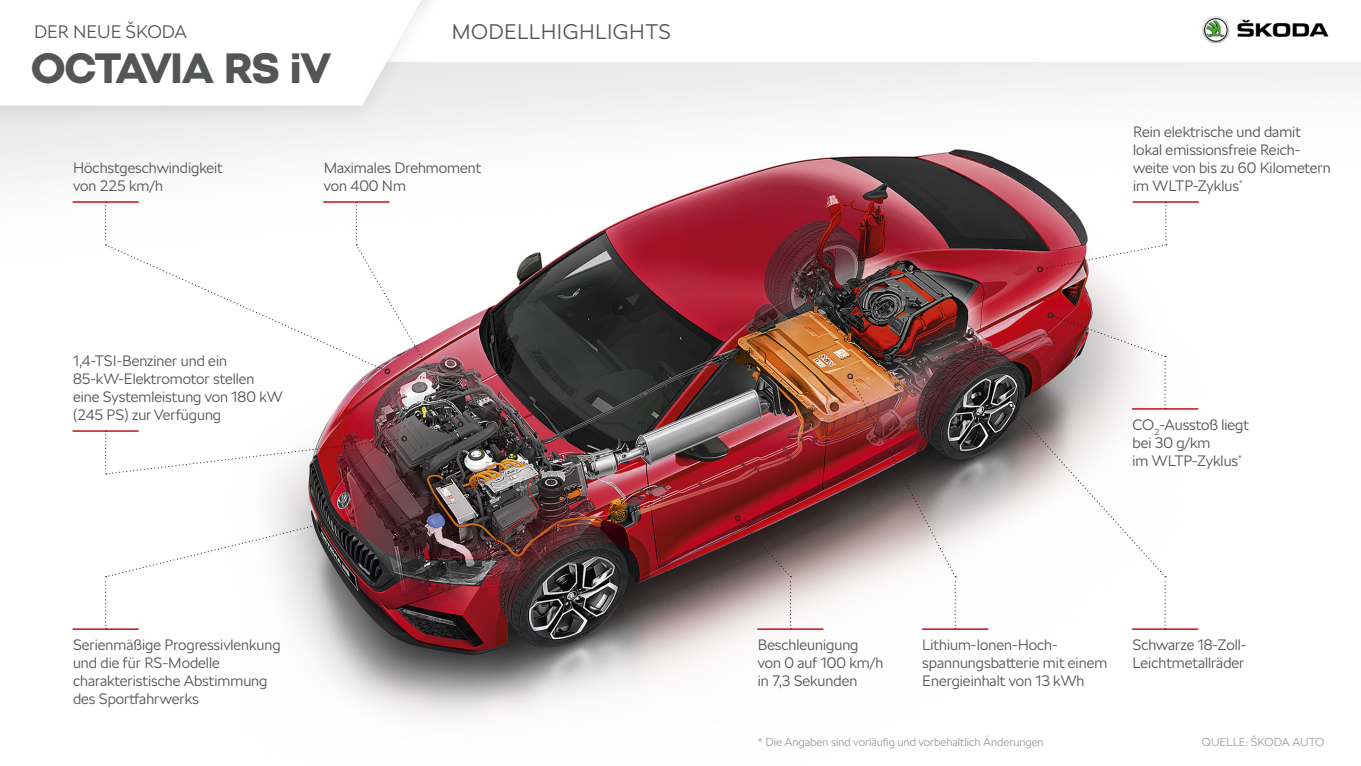
<style>
.page{position:relative;width:1361px;height:766px;background:#fff}
.page>*{position:absolute;margin:0;border:0;box-sizing:border-box;transform-origin:0 0}
.t1{font:900 42px "SKODA Next";color:#545555}
.t2{font:300 21px "SKODA Next";letter-spacing:.02em;color:#545555}
.t3{font:300 18px "SKODA Next";color:#545555}
.t4{font:300 15px/18px "SKODA Next";color:#545555}
.t5{font:300 11.4px "SKODA Next";color:#9d9d9d}
</style>
<div class="page">
<img style="left:0;top:0;width:1361px;height:719px">
<svg style="left:105px;top:521px;width:220px;height:108px"></svg>
<hr style="left:73px;top:628px;width:65px;height:1px;background:#c4121a">
<svg style="left:733px;top:514px;width:58px;height:115px;background:#957a7b"></svg>
<hr style="left:758px;top:628px;width:65px;height:1px;background:#c4121a">
<img style="left:846px;top:373px;width:110px;height:256px">
<hr style="left:922px;top:628px;width:66px;height:1px;background:#c4121a">
<hr style="left:1132px;top:628px;width:65px;height:1px;background:#c4121a">
<svg style="left:1007px;top:312px;width:159px;height:317px"></svg>
<hr style="left:1132px;top:408px;width:65px;height:1px;background:#c4121a">
<hr style="left:73px;top:430px;width:65px;height:1px;background:#c4121a">
<hr style="left:73px;top:201px;width:65px;height:2px;background:#c4121a">
<svg style="left:105px;top:202px;width:359px;height:272px"></svg>
<hr style="left:324px;top:201px;width:65px;height:2px;background:#c4121a">
<svg style="left:1036px;top:202px;width:131px;height:70px"></svg>
<hr style="left:1133px;top:201px;width:65px;height:2px;background:#c4121a">
<p class="t3" style="left:34px;top:21px;width:154px">DER NEUE ŠKODA</p>
<p class="t1" style="left:31px;top:43px;width:300px">OCTAVIA RS iV</p>
<p class="t2" style="left:452px;top:20px;width:220px">MODELLHIGHLIGHTS</p>
<p class="t4" style="left:73px;top:158px;width:151px">Höchstgeschwindigkeit</p>
<p class="t4" style="left:73px;top:176px;width:91px">von 225 km/h</p>
<p class="t4" style="left:324px;top:158px;width:159px">Maximales Drehmoment</p>
<p class="t4" style="left:324px;top:176px;width:84px">von 400 Nm</p>
<p class="t4" style="left:73px;top:351px;width:155px">1,4-TSI-Benziner und ein</p>
<p class="t4" style="left:73px;top:369px;width:211px">85-kW-Elektromotor stellen eine Systemleistung von 180 kW (245 PS) zur Verfügung</p>
<p class="t4" style="left:73px;top:635px;width:209px">Serienmäßige Progressivlenkung und die für RS-Modelle charakteristische Abstimmung des Sportfahrwerks</p>
<p class="t4" style="left:1133px;top:122px;width:169px">Rein elektrische und damit</p>
<p class="t4" style="left:1133px;top:140px;width:168px">lokal emissionsfreie Reich-</p>
<p class="t4" style="left:1133px;top:158px;width:199px">weite von bis zu 60 Kilometern im WLTP-Zyklus<sup>*</sup></p>
<p class="t4" style="left:1132px;top:415px;width:118px">CO<sub>2</sub>-Ausstoß liegt</p>
<p class="t4" style="left:1132px;top:433px;width:80px">bei 30 g/km</p>
<p class="t4" style="left:1132px;top:451px;width:111px">im WLTP-Zyklus<sup>*</sup></p>
<p class="t4" style="left:758px;top:635px;width:102px">Beschleunigung</p>
<p class="t4" style="left:758px;top:653px;width:127px">von 0 auf 100 km/h</p>
<p class="t4" style="left:758px;top:671px;width:101px">in 7,3 Sekunden</p>
<p class="t4" style="left:922px;top:635px;width:137px">Lithium-Ionen-Hoch-</p>
<p class="t4" style="left:922px;top:653px;width:186px">spannungsbatterie mit einem<br>Energieinhalt von 13 kWh</p>
<p class="t5" style="left:758px;top:734px;width:287px">* Die Angaben sind vorläufig und vorbehaltlich Änderungen</p>
<p class="t4" style="left:1132px;top:635px;width:115px">Schwarze 18-Zoll-<br>Leichtmetallräder</p>
<p class="t5" style="left:1202px;top:734px;width:124px">QUELLE: ŠKODA AUTO</p>
</div>
